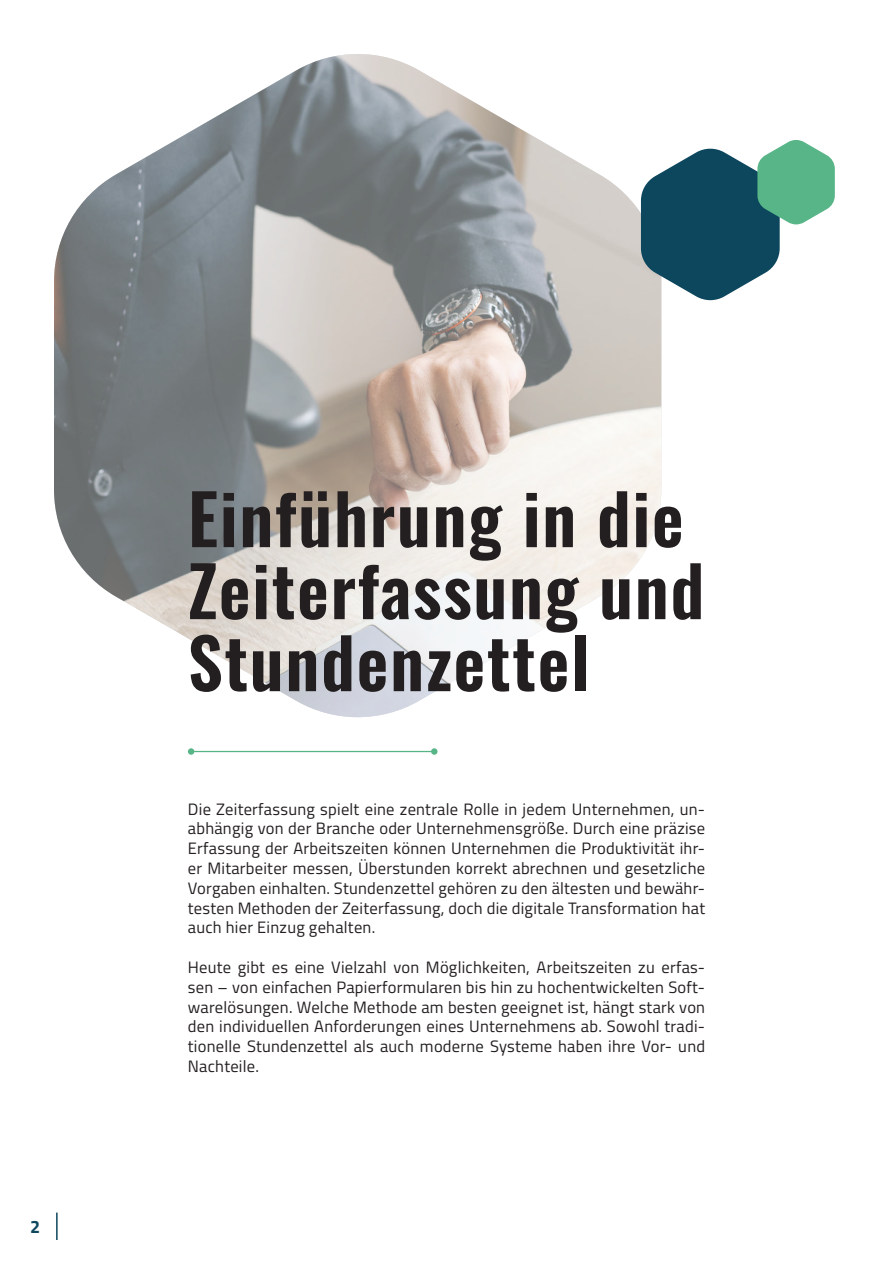
<style>
.page{position:relative;width:893px;height:1263px;background:#fff}
.page>*{position:absolute;margin:0;border:0;box-sizing:border-box;transform-origin:0 0}
.t1{font:69px/72px "Oswald";letter-spacing:.025em;color:#231f20}
.t2{font:700 18px "Titillium Web";color:#0d475e}
.t3{font:16.5px/19.8px "Titillium Web";letter-spacing:.015em;color:#231f20;text-align:justify}
</style>
<div class="page">
<img style="left:54px;top:54px;width:607px;height:663px">
<svg style="left:188px;top:748px;width:249px;height:7px"></svg>
<svg style="left:641px;top:139px;width:194px;height:161px"></svg>
<hr style="left:56px;top:1212px;width:2px;height:28px;background:#0d475e">
<p class="t2" style="left:30px;top:1220px;width:12px">2</p>
<h1 class="t1" style="left:188px;top:490px;width:518px">Einführung in die<br>Zeiterfassung und<br>Stundenzettel</h1>
<p class="t3" style="left:188px;top:799px;width:519px">Die Zeiterfassung spielt eine zentrale Rolle in jedem Unternehmen, un&shy;abhängig von der Branche oder Unternehmensgröße. Durch eine präzise Erfassung der Arbeitszeiten können Unternehmen die Produktivität ihr&shy;er Mitarbeiter messen, Überstunden korrekt abrechnen und gesetzliche Vorgaben einhalten. Stundenzettel gehören zu den ältesten und bewähr&shy;testen Methoden der Zeiterfassung, doch die digitale Transformation hat auch hier Einzug gehalten.</p>
<p class="t3" style="left:188px;top:957px;width:519px">Heute gibt es eine Vielzahl von Möglichkeiten, Arbeitszeiten zu erfas&shy;sen – von einfachen Papierformularen bis hin zu hochentwickelten Soft&shy;warelösungen. Welche Methode am besten geeignet ist, hängt stark von den individuellen Anforderungen eines Unternehmens ab. Sowohl tradi&shy;tionelle Stundenzettel als auch moderne Systeme haben ihre Vor- und Nachteile.</p>
</div>
